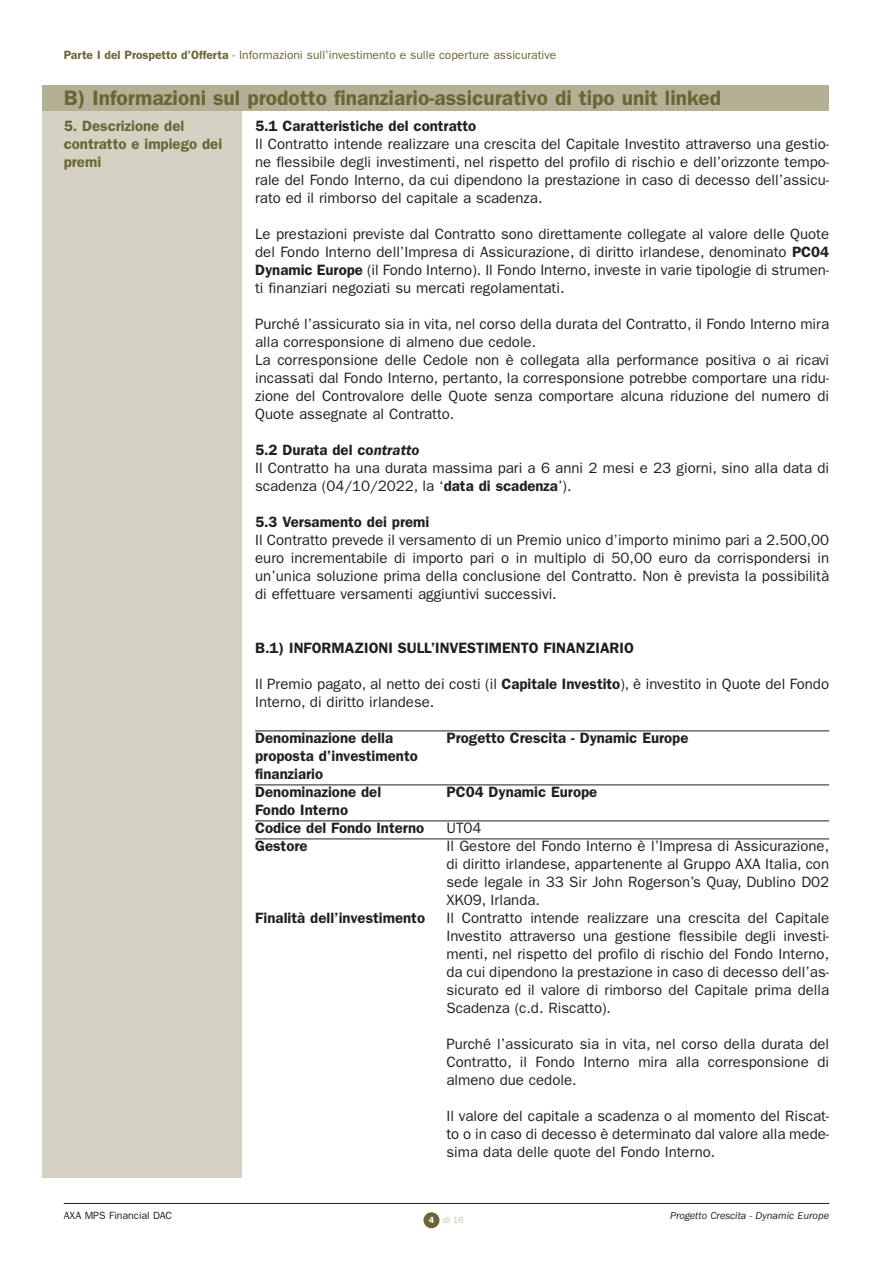
<style>
.page{position:relative;width:893px;height:1263px;background:#fff}
.page>*{position:absolute;margin:0;border:0;box-sizing:border-box;transform-origin:0 0}
.t1{font:600 21px "Franklin Gothic";color:#6a6536}
.t2{font:15px/18px "Franklin Gothic";color:#231f20;text-align:justify}
.t3{font:600 15px/18px "Franklin Gothic";color:#231f20}
.t4{font:600 15px/18px "Franklin Gothic";color:#6a6536}
.t5{font:12px "Franklin Gothic";color:#6a6536}
.t6{font:italic 10.5px "Franklin Gothic";color:#231f20}
.t7{font:10.5px "Franklin Gothic";color:#231f20}
.t8{font:9px "Franklin Gothic";color:#c5c1ac}
.s1{font-weight:600}
.s2{font-weight:600;font-style:italic}
.s3{font-weight:600;color:#fff}
</style>
<div class="page">
<div style="left:423px;top:1212px;width:16px;height:16px;background:#6a6536;border-radius:50%"></div>
<div style="left:43px;top:85px;width:199px;height:1093px;background:#d4d2c3"></div>
<hr style="left:255px;top:730px;width:574px;height:1px;background:#231f20">
<hr style="left:255px;top:784px;width:574px;height:1px;background:#231f20">
<hr style="left:255px;top:820px;width:574px;height:1px;background:#231f20">
<hr style="left:255px;top:838px;width:574px;height:1px;background:#231f20">
<hr style="left:64px;top:1203px;width:765px;height:1px;background:#231f20">
<div style="left:43px;top:85px;width:786px;height:26px;background:#b4b096"></div>
<p class="t5" style="left:64px;top:51px;width:494px"><span class="s1">Parte I del Prospetto d’Offerta</span> - Informazioni sull’investimento e sulle coperture assicurative</p>
<h1 class="t1" style="left:64px;top:91px;width:659px">B) Informazioni sul prodotto finanziario-assicurativo di tipo unit linked</h1>
<p class="t4" style="left:64px;top:118px;width:160px">5. Descrizione del contratto e impiego dei premi</p>
<p class="t3" style="left:255px;top:118px;width:223px">5.1 Caratteristiche del contratto</p>
<p class="t2" style="left:255px;top:136px;width:576px">Il Contratto intende realizzare una crescita del Capitale Investito attraverso una gestio&shy;ne flessibile degli investimenti, nel rispetto del profilo di rischio e dell’orizzonte tempo&shy;rale del Fondo Interno, da cui dipendono la prestazione in caso di decesso dell’assicu&shy;rato ed il rimborso del capitale a scadenza.</p>
<p class="t2" style="left:255px;top:226px;width:576px">Le prestazioni previste dal Contratto sono direttamente collegate al valore delle Quote del Fondo Interno dell’Impresa di Assicurazione, di diritto irlandese, denominato <span class="s1">PC04<br>Dynamic Europe</span> (il Fondo Interno). Il Fondo Interno, investe in varie tipologie di strumen&shy;ti finanziari negoziati su mercati regolamentati.</p>
<p class="t2" style="left:255px;top:316px;width:576px;text-align:left">Purché l’assicurato sia in vita, nel corso della durata del Contratto, il Fondo Interno mira alla corresponsione di almeno due cedole.<br>La corresponsione delle Cedole non è collegata alla performance positiva o ai ricavi incassati dal Fondo Interno, pertanto, la corresponsione potrebbe comportare una ridu&shy;zione del Controvalore delle Quote senza comportare alcuna riduzione del numero di Quote assegnate al Contratto.</p>
<p class="t2" style="left:255px;top:442px;width:575px;text-align:left"><span class="s1">5.2 Durata del co</span><span class="s2">ntratto<br></span>Il Contratto ha una durata massima pari a 6 anni 2 mesi e 23 giorni, sino alla data di scadenza (04/10/2022, la ‘<span class="s1">data di scadenza</span>’).</p>
<p class="t3" style="left:255px;top:514px;width:176px">5.3 Versamento dei premi</p>
<p class="t2" style="left:255px;top:532px;width:576px">Il Contratto prevede il versamento di un Premio unico d’importo minimo pari a 2.500,00 euro incrementabile di importo pari o in multiplo di 50,00 euro da corrispondersi in un’unica soluzione prima della conclusione del Contratto. Non è prevista la possibilità di effettuare versamenti aggiuntivi successivi.</p>
<p class="t3" style="left:255px;top:640px;width:380px">B.1) INFORMAZIONI SULL’INVESTIMENTO FINANZIARIO</p>
<p class="t2" style="left:255px;top:676px;width:575px">Il Premio pagato, al netto dei costi (il <span class="s1">Capitale Investito</span>), è investito in Quote del Fondo<br>Interno, di diritto irlandese.</p>
<p class="t3" style="left:255px;top:730px;width:140px">Denominazione della</p>
<p class="t3" style="left:446px;top:730px;width:244px">Progetto Crescita - Dynamic Europe</p>
<p class="t3" style="left:255px;top:748px;width:164px">proposta d’investimento finanziario<br>Denominazione del</p>
<p class="t3" style="left:446px;top:784px;width:152px">PC04 Dynamic Europe</p>
<p class="t3" style="left:255px;top:802px;width:171px">Fondo Interno<br>Codice del Fondo Interno</p>
<p class="t2" style="left:446px;top:820px;width:37px">UT04</p>
<p class="t3" style="left:255px;top:838px;width:54px">Gestore</p>
<p class="t2" style="left:446px;top:838px;width:384px">Il Gestore del Fondo Interno è l’Impresa di Assicurazione, di diritto irlandese, appartenente al Gruppo AXA Italia, con sede legale in 33 Sir John Rogerson’s Quay, Dublino D02<br>XK09, Irlanda.</p>
<p class="t3" style="left:255px;top:910px;width:171px">Finalità dell’investimento</p>
<p class="t2" style="left:446px;top:910px;width:384px">Il Contratto intende realizzare una crescita del Capitale Investito attraverso una gestione flessibile degli investi&shy;menti, nel rispetto del profilo di rischio del Fondo Interno, da cui dipendono la prestazione in caso di decesso dell’as&shy;sicurato ed il valore di rimborso del Capitale prima della Scadenza (c.d. Riscatto).</p>
<p class="t2" style="left:446px;top:1036px;width:384px">Purché l’assicurato sia in vita, nel corso della durata del Contratto, il Fondo Interno mira alla corresponsione di almeno due cedole.</p>
<p class="t2" style="left:446px;top:1108px;width:384px">Il valore del capitale a scadenza o al momento del Riscat&shy;to o in caso di decesso è determinato dal valore alla mede&shy;sima data delle quote del Fondo Interno.</p>
<p class="t7" style="left:64px;top:1211px;width:110px">AXA MPS Financial DAC</p>
<p class="t6" style="left:670px;top:1211px;width:160px">Progetto Crescita - Dynamic Europe</p>
<p class="t8" style="left:429px;top:1217px;width:37px"><span class="s3">4</span> di 16</p>
</div>
